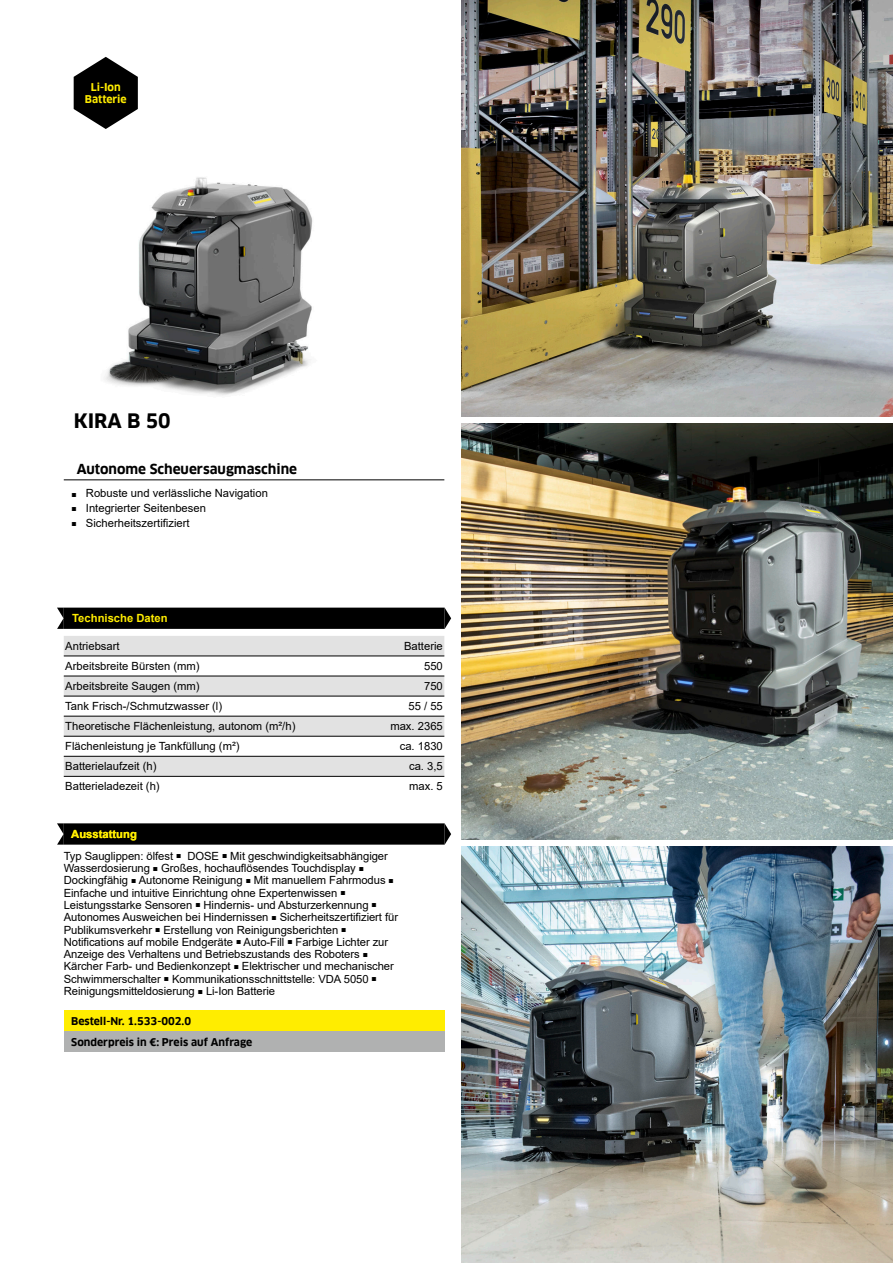
<style>
.page{position:relative;width:893px;height:1263px;background:#fff}
.page>*{position:absolute;margin:0;border:0;box-sizing:border-box;transform-origin:0 0}
.t1{font:700 19.5px "Clan Pro";color:#000}
.t2{font:700 13.5px "Clan Pro";color:#000}
.t3{font:11.25px/12.3px "Arial";letter-spacing:-.005em;color:#000}
.t4{font:700 11.25px "Arial";color:#ffed00}
.t5{font:700 10.5px/21.3px "Clan Pro";color:#000}
.t6{font:700 10.5px/12.3px "Clan Pro";letter-spacing:-.005em;color:#ffed00;text-align:center}
.t7{font:8.7px/14.7px "Arial";color:#000;text-align:justify}
.s1{font-size:8.7px}
</style>
<div class="page">
<div style="left:64px;top:1010px;width:380px;height:21px;background:#ffed00"></div>
<div style="left:64px;top:1031px;width:380px;height:21px;background:#b0b1b1"></div>
<hr style="left:64px;top:480px;width:380px;height:1px;background:#000">
<svg style="left:57px;top:608px;width:394px;height:21px;background:#050505"></svg>
<svg style="left:57px;top:823px;width:394px;height:22px;background:#0c0c0c"></svg>
<svg style="left:64px;top:636px;width:380px;height:140px;fill:#e2e2e2"></svg>
<hr style="left:64px;top:655px;width:380px;height:1px;background:#000">
<hr style="left:64px;top:676px;width:380px;height:1px;background:#000">
<hr style="left:64px;top:696px;width:380px;height:1px;background:#000">
<hr style="left:64px;top:716px;width:380px;height:1px;background:#000">
<hr style="left:64px;top:736px;width:380px;height:1px;background:#000">
<hr style="left:64px;top:756px;width:380px;height:1px;background:#000">
<hr style="left:64px;top:776px;width:380px;height:1px;background:#000">
<img style="left:104px;top:177px;width:209px;height:219px">
<img style="left:461px;top:0;width:432px;height:416px">
<img style="left:461px;top:423px;width:432px;height:416px">
<img style="left:461px;top:847px;width:432px;height:416px">
<svg style="left:74px;top:57px;width:64px;height:72px"></svg>
<p class="t6" style="left:85px;top:82px;width:43px">Li-Ion<br>Batterie</p>
<h1 class="t1" style="left:74px;top:412px;width:99px">KIRA B 50</h1>
<p class="t2" style="left:77px;top:464px;width:222px">Autonome Scheuersaugmaschine</p>
<p class="t7" style="left:71px;top:487px;width:7px">■ ■ ■</p>
<p class="t3" style="left:86px;top:487px;width:183px;line-height:14.7px">Robuste und verlässliche Navigation<br>Integrierter Seitenbesen<br>Sicherheitszertifiziert</p>
<p class="t4" style="left:72px;top:614px;width:97px">Technische Daten</p>
<p class="t3" style="left:65px;top:641px;width:56px">Antriebsart</p>
<p class="t3" style="left:404px;top:641px;width:40px">Batterie</p>
<p class="t3" style="left:65px;top:661px;width:136px">Arbeitsbreite Bürsten (mm)</p>
<p class="t3" style="left:424px;top:661px;width:20px">550</p>
<p class="t3" style="left:65px;top:681px;width:136px">Arbeitsbreite Saugen (mm)</p>
<p class="t3" style="left:424px;top:681px;width:20px">750</p>
<p class="t3" style="left:65px;top:701px;width:158px">Tank Frisch-/Schmutzwasser (l)</p>
<p class="t3" style="left:408px;top:701px;width:36px">55 / 55</p>
<p class="t3" style="left:65px;top:721px;width:232px">Theoretische Flächenleistung, autonom (m²/h)</p>
<p class="t3" style="left:390px;top:721px;width:54px">max. 2365</p>
<p class="t3" style="left:65px;top:741px;width:176px">Flächenleistung je Tankfüllung (m²)</p>
<p class="t3" style="left:400px;top:741px;width:45px">ca. 1830</p>
<p class="t3" style="left:65px;top:761px;width:93px">Batterielaufzeit (h)</p>
<p class="t3" style="left:409px;top:761px;width:35px">ca. 3,5</p>
<p class="t3" style="left:65px;top:781px;width:96px">Batterieladezeit (h)</p>
<p class="t3" style="left:409px;top:781px;width:35px">max. 5</p>
<p class="t4" style="left:71px;top:830px;width:67px">Ausstattung</p>
<p class="t3" style="left:64px;top:851px;width:336px">Typ Sauglippen: ölfest <span class="s1">■</span> DOSE <span class="s1">■</span> Mit geschwindigkeitsabhängiger Wasserdosierung <span class="s1">■</span> Großes, hochauflösendes Touchdisplay <span class="s1">■ </span>Dockingfähig <span class="s1">■</span> Autonome Reinigung <span class="s1">■</span> Mit manuellem Fahrmodus <span class="s1">■ </span>Einfache und intuitive Einrichtung ohne Expertenwissen <span class="s1">■ </span>Leistungsstarke Sensoren <span class="s1">■</span> Hindernis- und Absturzerkennung <span class="s1">■ </span>Autonomes Ausweichen bei Hindernissen <span class="s1">■</span> Sicherheitszertifiziert für Publikumsverkehr <span class="s1">■</span> Erstellung von Reinigungsberichten <span class="s1">■ </span>Notifications auf mobile Endgeräte <span class="s1">■</span> Auto-Fill <span class="s1">■</span> Farbige Lichter zur Anzeige des Verhaltens und Betriebszustands des Roboters <span class="s1">■ </span>Kärcher Farb- und Bedienkonzept <span class="s1">■</span> Elektrischer und mechanischer Schwimmerschalter <span class="s1">■</span> Kommunikationsschnittstelle: VDA 5050 <span class="s1">■ </span>Reinigungsmitteldosierung <span class="s1">■</span> Li-Ion Batterie</p>
<p class="t5" style="left:71px;top:1011px;width:182px">Bestell-Nr. 1.533-002.0<br>Sonderpreis in €: Preis auf Anfrage</p>
</div>
